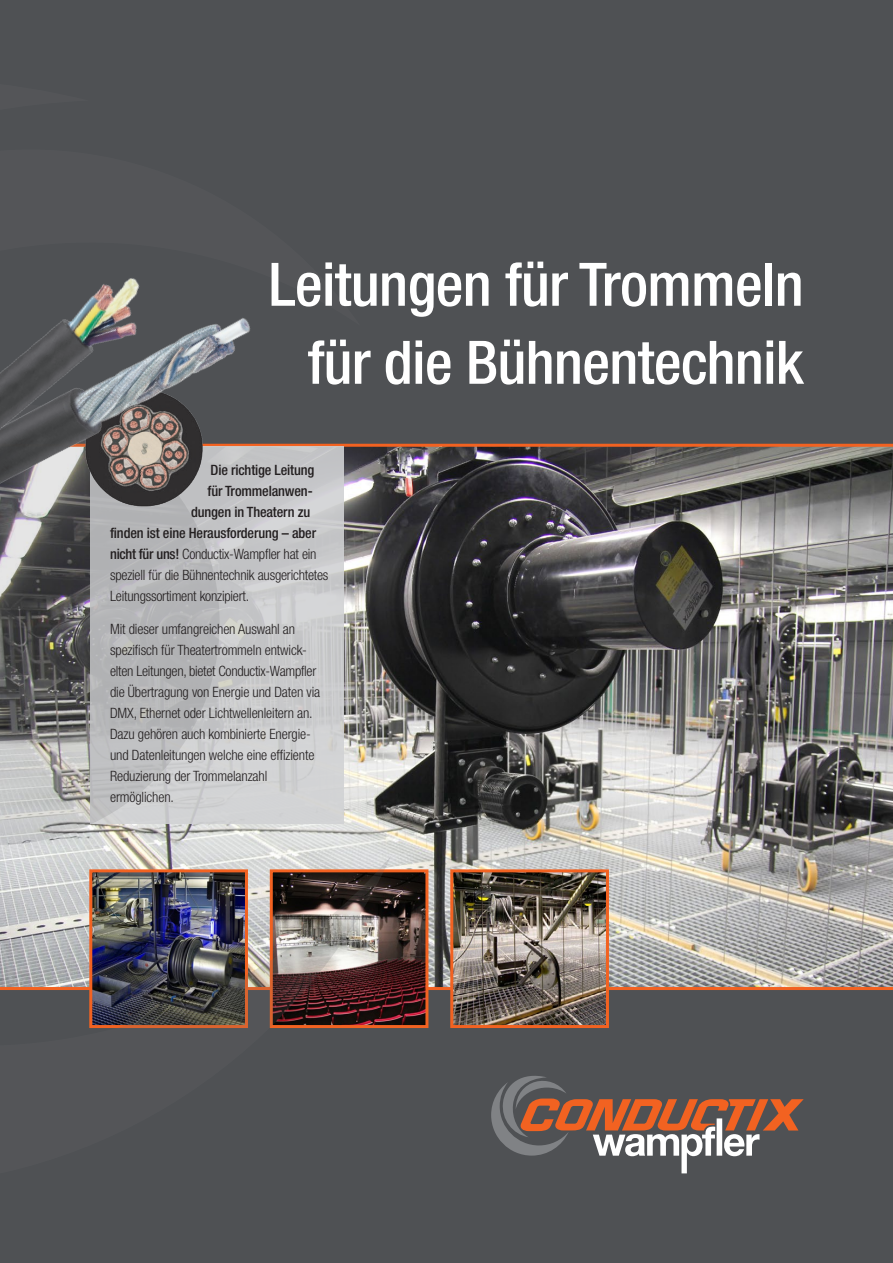
<style>
.page{position:relative;width:893px;height:1263px;background:#4f5154}
.page>*{position:absolute;margin:0;border:0;box-sizing:border-box;transform-origin:0 0}
.t1{font:500 condensed 60px/78px "Helvetica Neue LT";letter-spacing:-.01em;color:#fff;text-align:right}
.t2{font:300 condensed 14.25px/21px "Helvetica Neue LT";letter-spacing:-.01em;color:#231f20}
.t3{font:500 condensed 14.25px "Helvetica Neue LT";letter-spacing:-.01em;color:#231f20}
.s1{font-weight:500}
</style>
<div class="page">
<img style="left:391px;top:447px;width:502px;height:540px">
<hr style="left:0;top:987px;width:893px;height:3px;background:#f26221">
<svg style="left:491px;top:1076px;width:313px;height:97px"></svg>
<hr style="left:0;top:444px;width:893px;height:3px;background:#f26221">
<img style="left:454px;top:873px;width:151px;height:151px">
<div style="left:450px;top:869px;width:159px;height:159px;border:3px solid #f26221"></div>
<img style="left:391px;top:873px;width:33px;height:151px">
<div style="left:270px;top:869px;width:158px;height:159px;border:3px solid #f26221"></div>
<img style="left:0;top:443px;width:391px;height:585px">
<svg style="left:0;top:845px;width:89px;height:88px;background:#cecfd0"></svg>
<svg style="left:263px;top:443px;width:98px;height:103px;background:#bcb8b9"></svg>
<svg style="left:0;top:643px;width:220px;height:202px;background:#b2b2b2"></svg>
<img style="left:181px;top:318px;width:82px;height:325px">
<img style="left:0;top:278px;width:181px;height:399px">
<p class="t1" style="left:269px;top:245px;width:536px">Leitungen für Trommeln für die Bühnentechnik</p>
<p class="t3" style="left:211px;top:461px;width:105px">Die richtige Leitung</p>
<p class="t3" style="left:208px;top:482px;width:107px">für Trommelanwen-</p>
<p class="t3" style="left:191px;top:503px;width:121px">dungen in Theatern zu</p>
<p class="t3" style="left:110px;top:524px;width:208px">finden ist eine Herausforderung – aber</p>
<p class="t2" style="left:110px;top:543px;width:208px"><span class="s1">nicht für uns!</span> Conductix-Wampfler hat ein</p>
<p class="t2" style="left:110px;top:564px;width:220px">speziell für die Bühnentechnik ausgerichtetes</p>
<p class="t2" style="left:110px;top:585px;width:141px">Leitungssortiment konzipiert.</p>
<p class="t2" style="left:110px;top:619px;width:212px">Mit dieser umfangreichen Auswahl an spezifisch für Theatertrommeln entwick&shy;elten Leitungen, bietet Conductix-Wampfler die Übertragung von Energie und Daten via DMX, Ethernet oder Lichtwellenleitern an.<br>Dazu gehören auch kombinierte Energie&shy;und Datenleitungen welche eine effiziente Reduzierung der Trommelanzahl ermöglichen.</p>
</div>
